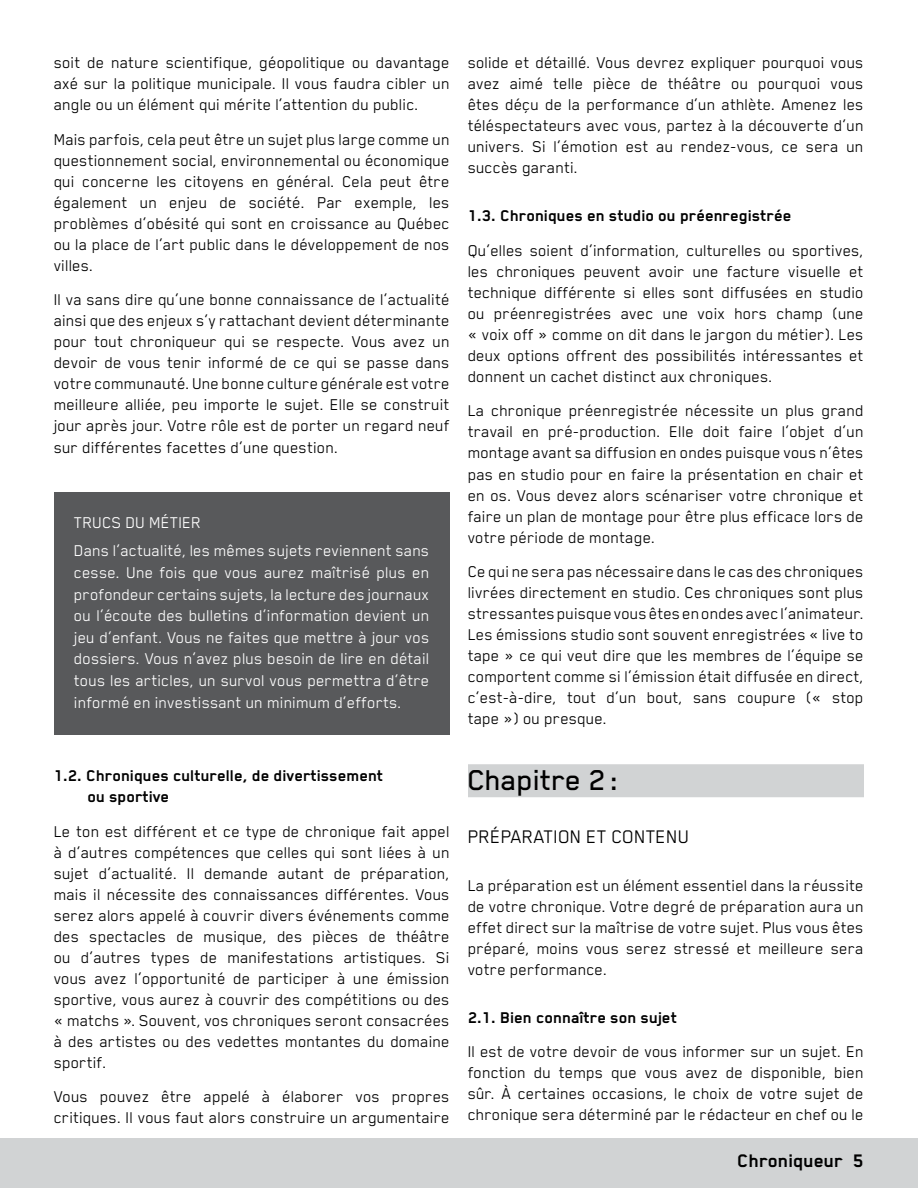
<style>
.page{position:relative;width:918px;height:1188px;background:#fff}
.page>*{position:absolute;margin:0;border:0;box-sizing:border-box;transform-origin:0 0}
.t1{font:500 33px "Blender Pro";color:#000}
.t2{font:21px "Blender Pro";color:#000}
.t3{font:700 21px "Blender Pro";color:#000}
.t4{font:18px/21px "Blender Pro";color:#000;text-align:justify}
.t5{font:18px/21.6px "Blender Pro";color:#fff}
.t6{font:700 18px/21px "Blender Pro";color:#000}
</style>
<div class="page">
<div style="left:54px;top:492px;width:396px;height:243px;background:#58595b"></div>
<div style="left:468px;top:764px;width:396px;height:33px;background:#d1d3d4"></div>
<div style="left:2px;top:1138px;width:916px;height:50px;background:#d1d3d4"></div>
<hr style="left:0;top:1138px;width:2px;height:50px;background:#d1d3d4">
<p class="t4" style="left:54px;top:52px;width:398px">soit de nature scientifique, géopolitique ou davantage axé sur la politique municipale. Il vous faudra cibler un angle ou un élément qui mérite l’attention du public.</p>
<p class="t4" style="left:54px;top:128px;width:398px">Mais parfois, cela peut être un sujet plus large comme un questionnement social, environnemental ou économique qui concerne les citoyens en général. Cela peut être également un enjeu de société. Par exemple, les problèmes d’obésité qui sont en croissance au Québec ou la place de l’art public dans le développement de nos villes.</p>
<p class="t4" style="left:54px;top:289px;width:398px">Il va sans dire qu’une bonne connaissance de l’actualité ainsi que des enjeux s’y rattachant devient déterminante pour tout chroniqueur qui se respecte. Vous avez un devoir de vous tenir informé de ce qui se passe dans votre communauté. Une bonne culture générale est votre meilleure alliée, peu importe le sujet. Elle se construit jour après jour. Votre rôle est de porter un regard neuf sur différentes facettes d’une question.</p>
<p class="t5" style="left:74px;top:508px;width:357px;line-height:28.3px">TRUCS DU MÉTIER<br>Dans l’actualité, les mêmes sujets reviennent sans</p>
<p class="t5" style="left:74px;top:561px;width:357px;text-align:justify">cesse. Une fois que vous aurez maîtrisé plus en profondeur certains sujets, la lecture des journaux ou l’écoute des bulletins d’information devient un jeu d’enfant. Vous ne faites que mettre à jour vos dossiers. Vous n’avez plus besoin de lire en détail tous les articles, un survol vous permettra d’être informé en investissant un minimum d’efforts.</p>
<p class="t6" style="left:88px;top:765px;width:297px;text-indent:-34px">1.2. Chroniques culturelle, de divertissement ou sportive</p>
<p class="t4" style="left:54px;top:820px;width:398px">Le ton est différent et ce type de chronique fait appel à d’autres compétences que celles qui sont liées à un sujet d’actualité. Il demande autant de préparation, mais il nécessite des connaissances différentes. Vous serez alors appelé à couvrir divers événements comme des spectacles de musique, des pièces de théâtre ou d’autres types de manifestations artistiques. Si vous avez l’opportunité de participer à une émission sportive, vous aurez à couvrir des compétitions ou des « matchs ». Souvent, vos chroniques seront consacrées à des artistes ou des vedettes montantes du domaine sportif.</p>
<p class="t4" style="left:54px;top:1086px;width:398px">Vous pouvez être appelé à élaborer vos propres critiques. Il vous faut alors construire un argumentaire</p>
<p class="t4" style="left:468px;top:52px;width:398px">solide et détaillé. Vous devrez expliquer pourquoi vous avez aimé telle pièce de théâtre ou pourquoi vous êtes déçu de la performance d’un athlète. Amenez les téléspectateurs avec vous, partez à la découverte d’un univers. Si l’émotion est au rendez-vous, ce sera un succès garanti.</p>
<p class="t6" style="left:468px;top:205px;width:325px">1.3. Chroniques en studio ou préenregistrée</p>
<p class="t4" style="left:468px;top:239px;width:398px">Qu’elles soient d’information, culturelles ou sportives, les chroniques peuvent avoir une facture visuelle et technique différente si elles sont diffusées en studio ou préenregistrées avec une voix hors champ (une « voix off » comme on dit dans le jargon du métier). Les deux options offrent des possibilités intéressantes et donnent un cachet distinct aux chroniques.</p>
<p class="t4" style="left:468px;top:400px;width:398px">La chronique préenregistrée nécessite un plus grand travail en pré-production. Elle doit faire l’objet d’un montage avant sa diffusion en ondes puisque vous n’êtes pas en studio pour en faire la présentation en chair et en os. Vous devez alors scénariser votre chronique et faire un plan de montage pour être plus efficace lors de votre période de montage.</p>
<p class="t4" style="left:468px;top:560px;width:398px">Ce qui ne sera pas nécessaire dans le cas des chroniques livrées directement en studio. Ces chroniques sont plus stressantes puisque vous êtes en ondes avec l’animateur.<br>Les émissions studio sont souvent enregistrées « live to tape » ce qui veut dire que les membres de l’équipe se comportent comme si l’émission était diffusée en direct, c’est-à-dire, tout d’un bout, sans coupure (« stop tape ») ou presque.</p>
<h1 class="t1" style="left:468px;top:763px;width:153px">Chapitre 2:</h1>
<p class="t2" style="left:468px;top:825px;width:223px">PRÉPARATION ET CONTENU</p>
<p class="t4" style="left:468px;top:874px;width:398px">La préparation est un élément essentiel dans la réussite de votre chronique. Votre degré de préparation aura un effet direct sur la maîtrise de votre sujet. Plus vous êtes préparé, moins vous serez stressé et meilleure sera votre performance.</p>
<p class="t6" style="left:468px;top:1007px;width:211px">2.1. Bien connaître son sujet</p>
<p class="t4" style="left:468px;top:1041px;width:398px">Il est de votre devoir de vous informer sur un sujet. En fonction du temps que vous avez de disponible, bien sûr. À certaines occasions, le choix de votre sujet de chronique sera déterminé par le rédacteur en chef ou le</p>
<p class="t3" style="left:738px;top:1149px;width:128px">Chroniqueur 5</p>
</div>
